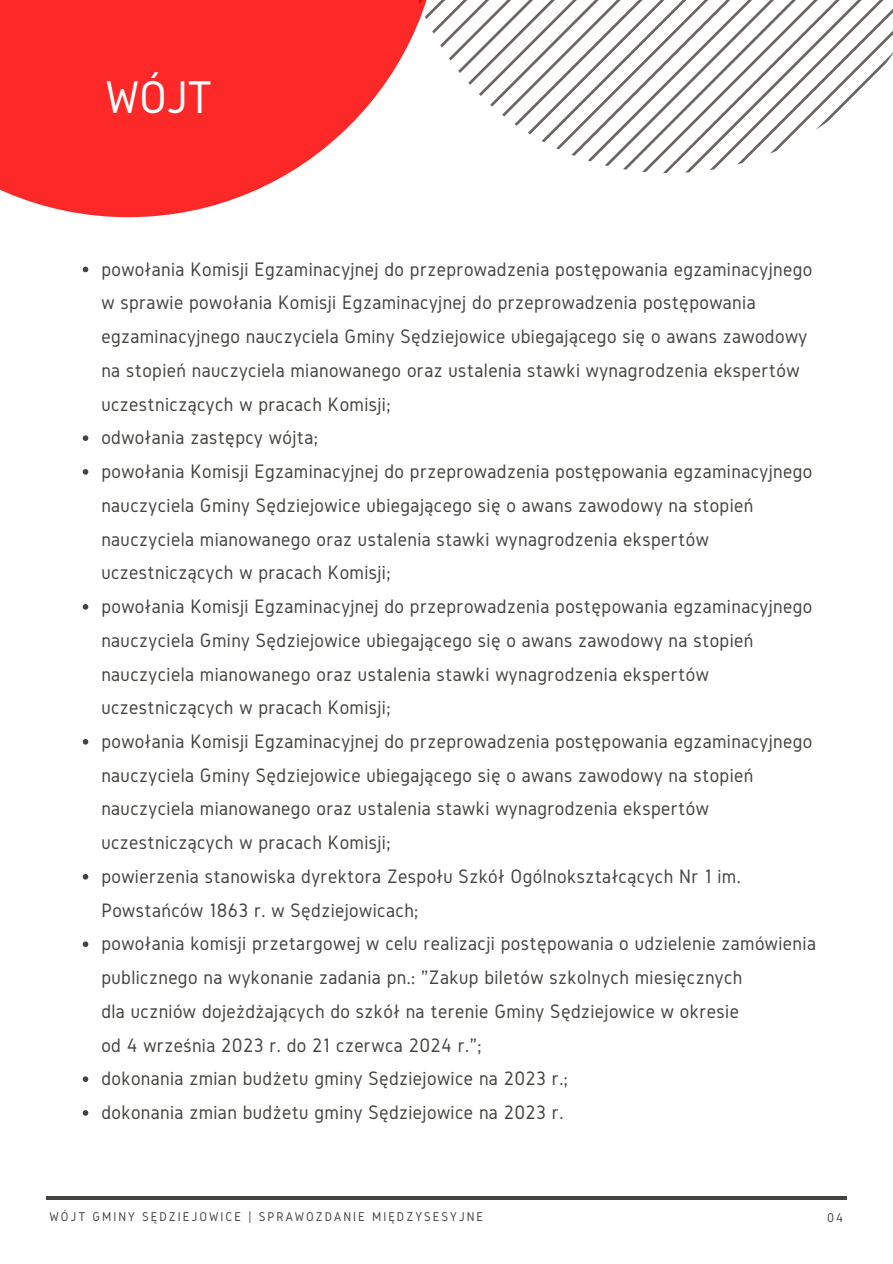
<style>
.page{position:relative;width:893px;height:1264px;background:#fff}
.page>*{position:absolute;margin:0;border:0;box-sizing:border-box;transform-origin:0 0}
.t1{font:47.7px "Gidole";color:#fff}
.t2{font:20.25px/33.8px "Gidole";letter-spacing:.02em;color:#444440}
.t3{font:13.2px "Gidole";letter-spacing:.15em;color:#444440}
</style>
<div class="page">
<svg style="left:441px;top:0;width:451px;height:173px"></svg>
<hr style="left:46px;top:1196px;width:800px;height:3px;background:#444440">
<svg style="left:0;top:0;width:441px;height:217px;fill:#fd2929"></svg>
<svg style="left:83px;top:267px;width:5px;height:5px"></svg>
<svg style="left:83px;top:435px;width:5px;height:6px"></svg>
<svg style="left:83px;top:469px;width:5px;height:5px"></svg>
<svg style="left:83px;top:604px;width:5px;height:5px"></svg>
<svg style="left:83px;top:739px;width:5px;height:5px"></svg>
<svg style="left:83px;top:874px;width:5px;height:5px"></svg>
<svg style="left:83px;top:941px;width:5px;height:6px"></svg>
<svg style="left:83px;top:1076px;width:5px;height:5px"></svg>
<svg style="left:83px;top:1110px;width:5px;height:5px"></svg>
<p class="t1" style="left:106px;top:71px;width:108px">WÓJT</p>
<p class="t2" style="left:101px;top:252px;width:712px">powołania Komisji Egzaminacyjnej do przeprowadzenia postępowania egzaminacyjnego w sprawie powołania Komisji Egzaminacyjnej do przeprowadzenia postępowania egzaminacyjnego nauczyciela Gminy Sędziejowice ubiegającego się o awans zawodowy na stopień nauczyciela mianowanego oraz ustalenia stawki wynagrodzenia ekspertów uczestniczących w pracach Komisji;</p>
<p class="t2" style="left:101px;top:420px;width:218px">odwołania zastępcy wójta;</p>
<p class="t2" style="left:101px;top:454px;width:712px">powołania Komisji Egzaminacyjnej do przeprowadzenia postępowania egzaminacyjnego nauczyciela Gminy Sędziejowice ubiegającego się o awans zawodowy na stopień nauczyciela mianowanego oraz ustalenia stawki wynagrodzenia ekspertów uczestniczących w pracach Komisji;</p>
<p class="t2" style="left:101px;top:589px;width:712px">powołania Komisji Egzaminacyjnej do przeprowadzenia postępowania egzaminacyjnego nauczyciela Gminy Sędziejowice ubiegającego się o awans zawodowy na stopień nauczyciela mianowanego oraz ustalenia stawki wynagrodzenia ekspertów uczestniczących w pracach Komisji;</p>
<p class="t2" style="left:101px;top:724px;width:712px">powołania Komisji Egzaminacyjnej do przeprowadzenia postępowania egzaminacyjnego nauczyciela Gminy Sędziejowice ubiegającego się o awans zawodowy na stopień nauczyciela mianowanego oraz ustalenia stawki wynagrodzenia ekspertów uczestniczących w pracach Komisji;</p>
<p class="t2" style="left:101px;top:859px;width:641px">powierzenia stanowiska dyrektora Zespołu Szkół Ogólnokształcących Nr 1 im.<br>Powstańców 1863 r. w Sędziejowicach;</p>
<p class="t2" style="left:101px;top:926px;width:716px">powołania komisji przetargowej w celu realizacji postępowania o udzielenie zamówienia publicznego na wykonanie zadania pn.: "Zakup biletów szkolnych miesięcznych<br>dla uczniów dojeżdżających do szkół na terenie Gminy Sędziejowice w okresie<br>od 4 września 2023 r. do 21 czerwca 2024 r.";</p>
<p class="t2" style="left:101px;top:1061px;width:468px">dokonania zmian budżetu gminy Sędziejowice na 2023 r.;</p>
<p class="t2" style="left:101px;top:1095px;width:463px">dokonania zmian budżetu gminy Sędziejowice na 2023 r.</p>
<p class="t3" style="left:49px;top:1209px;width:435px">WÓJT GMINY SĘDZIEJOWICE | SPRAWOZDANIE MIĘDZYSESYJNE</p>
<p class="t3" style="left:827px;top:1210px;width:17px">04</p>
</div>
